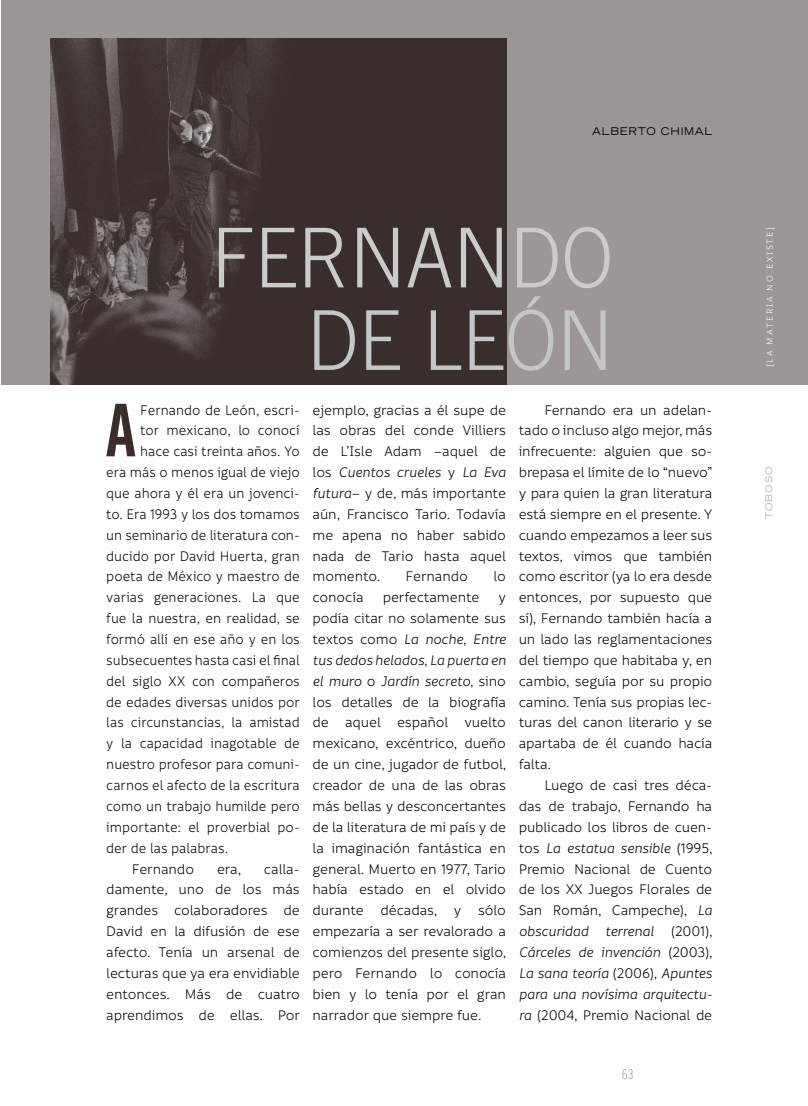
<style>
.page{position:relative;width:808px;height:1106px;background:#fff}
.page>*{position:absolute;margin:0;border:0;box-sizing:border-box;transform-origin:0 0}
.Cuerpo_de_texto_sin{font:300 82.5px/82.5px "Trade Gothic LT";letter-spacing:-.005em;color:#cdcbca;text-align:right;scale:.95 1}
.Capitular{font:72.75px "Trade Gothic LT Bold Cond Twenty";color:#392e2c;scale:.95 1}
.Cuerpo_de_texto_con{font:15px/20.9px "Informative";letter-spacing:-.01em;color:#000;text-align:justify}
.Capitular-2{font:15px "Informative";letter-spacing:-.005em;color:#000;scale:.95 1}
.t1{font:13.5px "Trade Gothic LT Cond Eighteen";color:#b3b2b2}
.autores{font:expanded 10.5px "Trade Gothic LT";letter-spacing:.075em;color:#000;scale:.95 1}
.Cuerpo_de_texto_sin-2{font:9.3px "Informative";letter-spacing:.19em;color:#fff}
.t2{font:expanded 9px "Trade Gothic LT";letter-spacing:.1em;color:#b3b2b2}
.s1{color:#c6c6c6}
.s2{font-style:italic}
</style>
<div class="page">
<div style="left:1px;top:0;width:807px;height:384px;background:#9c9795"></div>
<img style="left:51px;top:38px;width:455px;height:346px">
<p class="autores" style="left:592px;top:125px;width:128px">ALBERTO CHIMAL</p>
<p class="Cuerpo_de_texto_sin" style="left:211px;top:216px;width:425px">FERNANDO<br><span class="s1">DE LEÓN</span></p>
<p class="Capitular" style="left:105px;top:386px;width:34px">A</p>
<p class="Capitular-2" style="left:140px;top:402px;width:169px">Fernando de León, escri-</p>
<p class="Capitular-2" style="left:140px;top:423px;width:169px">tor mexicano, lo conocí</p>
<p class="Capitular-2" style="left:140px;top:444px;width:169px">hace casi treinta años. Yo</p>
<p class="Capitular-2" style="left:106px;top:464px;width:205px">era más o menos igual de viejo</p>
<p class="Capitular-2" style="left:106px;top:485px;width:205px">que ahora y él era un jovenci-</p>
<p class="Capitular-2" style="left:106px;top:506px;width:205px">to. Era 1993 y los dos tomamos</p>
<p class="Capitular-2" style="left:106px;top:527px;width:205px">un seminario de literatura con-</p>
<p class="Capitular-2" style="left:106px;top:548px;width:205px">ducido por David Huerta, gran</p>
<p class="Capitular-2" style="left:106px;top:569px;width:205px">poeta de México y maestro de</p>
<p class="Capitular-2" style="left:106px;top:590px;width:205px">varias generaciones. La que</p>
<p class="Capitular-2" style="left:106px;top:610px;width:205px">fue la nuestra, en realidad, se</p>
<p class="Capitular-2" style="left:106px;top:631px;width:205px">formó allí en ese año y en los</p>
<p class="Capitular-2" style="left:106px;top:652px;width:205px">subsecuentes hasta casi el final</p>
<p class="Capitular-2" style="left:106px;top:673px;width:205px">del siglo XX con compañeros</p>
<p class="Capitular-2" style="left:106px;top:694px;width:205px">de edades diversas unidos por</p>
<p class="Capitular-2" style="left:106px;top:715px;width:205px">las circunstancias, la amistad</p>
<p class="Capitular-2" style="left:106px;top:735px;width:205px">y la capacidad inagotable de</p>
<p class="Capitular-2" style="left:106px;top:756px;width:205px">nuestro profesor para comuni-</p>
<p class="Capitular-2" style="left:106px;top:777px;width:205px">carnos el afecto de la escritura</p>
<p class="Capitular-2" style="left:106px;top:798px;width:205px">como un trabajo humilde pero</p>
<p class="Capitular-2" style="left:106px;top:819px;width:205px">importante: el proverbial po-</p>
<p class="Capitular-2" style="left:106px;top:840px;width:130px">der de las palabras.</p>
<p class="Cuerpo_de_texto_con" style="left:132px;top:858px;width:64px">Fernando</p>
<p class="Cuerpo_de_texto_con" style="left:217px;top:858px;width:26px">era,</p>
<p class="Cuerpo_de_texto_con" style="left:106px;top:858px;width:195px;text-indent:158px">calla&shy;damente, uno de los más grandes colaboradores de David en la difusión de ese afecto. Tenía un arsenal de lecturas que ya era envidiable entonces. Más de cuatro aprendimos de ellas. Por</p>
<p class="Cuerpo_de_texto_con" style="left:313px;top:400px;width:195px">ejemplo, gracias a él supe de las obras del conde Villiers de L’Isle Adam –aquel de los <span class="s2">Cuentos crueles</span> y <span class="s2">La Eva futura</span>– y de, más importante aún, Francisco Tario. Todavía me apena no haber sabido nada de Tario hasta aquel momento.</p>
<p class="Cuerpo_de_texto_con" style="left:406px;top:566px;width:64px">Fernando</p>
<p class="Cuerpo_de_texto_con" style="left:493px;top:566px;width:14px">lo</p>
<p class="Cuerpo_de_texto_con" style="left:313px;top:587px;width:53px">conocía</p>
<p class="Cuerpo_de_texto_con" style="left:383px;top:587px;width:98px">perfectamente</p>
<p class="Cuerpo_de_texto_con" style="left:313px;top:587px;width:195px;text-indent:186px">y podía citar no solamente sus textos como <span class="s2">La noche</span>, <span class="s2">Entre tus dedos helados</span>, <span class="s2">La puerta en el muro</span> o <span class="s2">Jardín secreto</span>, sino los detalles de la biografía de aquel español vuelto mexicano, excéntrico, dueño de un cine, jugador de futbol, creador de una de las obras más bellas y desconcertantes de la literatura de mi país y de la imaginación fantástica en general. Muerto en 1977, Tario había estado en el olvido durante décadas, y sólo empezaría a ser revalorado a comienzos del presente siglo, pero Fernando lo conocía bien y lo tenía por el gran narrador que siempre fue.</p>
<p class="Cuerpo_de_texto_con" style="left:519px;top:400px;width:195px;text-indent:26px">Fernando era un adelan&shy;tado o incluso algo mejor, más infrecuente: alguien que so&shy;brepasa el límite de lo “nuevo” y para quien la gran literatura está siempre en el presente. Y cuando empezamos a leer sus textos, vimos que también como escritor (ya lo era desde entonces, por supuesto que sí), Fernando también hacía a un lado las reglamentaciones del tiempo que habitaba y, en cambio, seguía por su propio camino. Tenía sus propias lec&shy;turas del canon literario y se apartaba de él cuando hacía falta.</p>
<p class="Cuerpo_de_texto_con" style="left:519px;top:775px;width:195px;text-indent:26px">Luego de casi tres déca&shy;das de trabajo, Fernando ha publicado los libros de cuen&shy;tos <span class="s2">La estatua sensible</span> (1995, Premio Nacional de Cuento de los XX Juegos Florales de San Román, Campeche), <span class="s2">La obscuridad terrenal</span> (2001), <span class="s2">Cárceles de invención</span> (2003), <span class="s2">La sana teoría</span> (2006), <span class="s2">Apuntes para una novísima arquitectu&shy;ra</span> (2004, Premio Nacional de</p>
<p class="t1" style="left:622px;top:1065px;width:13px">63</p>
<p class="Cuerpo_de_texto_sin-2" style="left:765px;top:367px;width:142px;rotate:-90deg">[LA MATERIA NO EXISTE]</p>
<p class="t2" style="left:763px;top:519px;width:54px;rotate:-90deg">TOBOSO</p>
</div>
